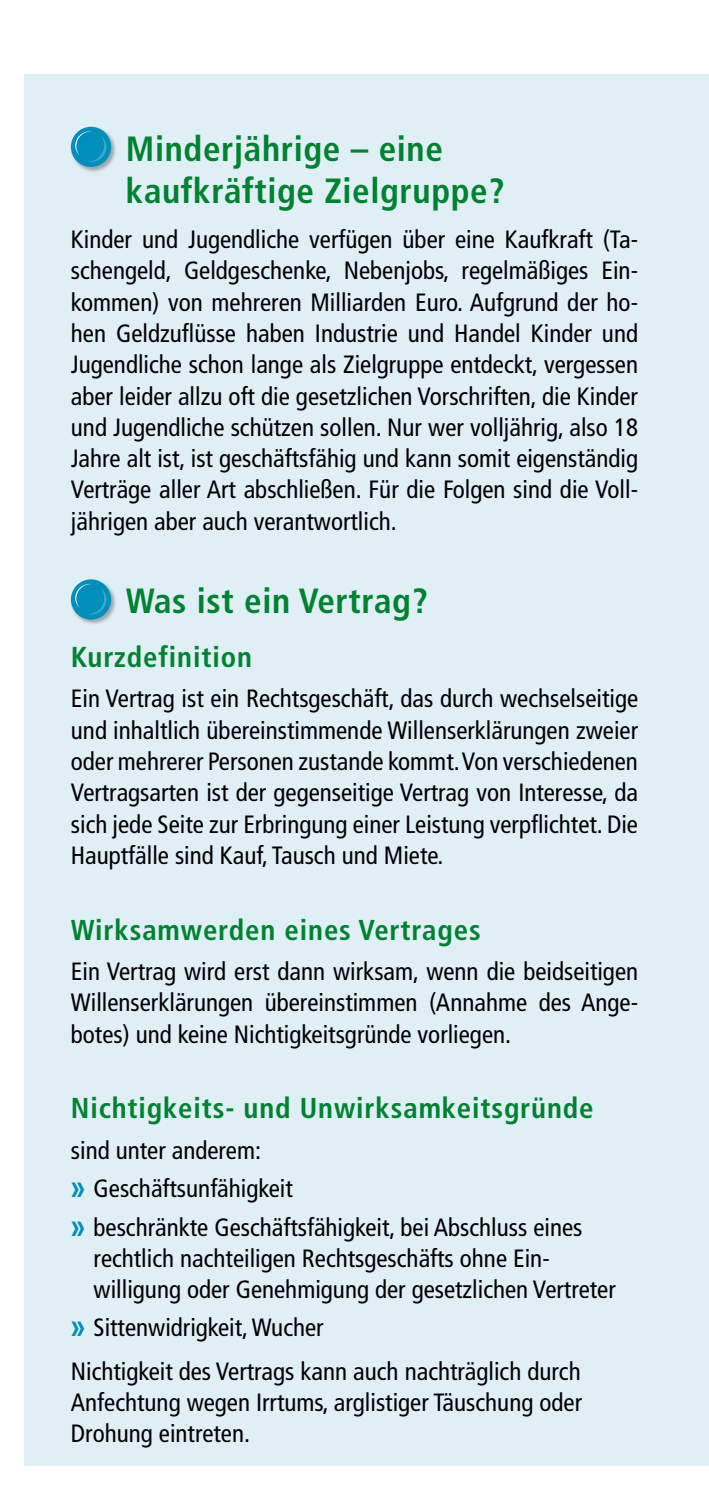
<style>
.page{position:relative;width:709px;height:1489px;background:#fff}
.page>*{position:absolute;margin:0;border:0;box-sizing:border-box;transform-origin:0 0}
.t1{font:700 condensed 35px/42px "Frutiger LT Com";letter-spacing:.02em;color:#008230}
.t2{font:700 condensed 28.75px "Frutiger LT Com";letter-spacing:.03em;color:#008230}
.t3{font:condensed 25px/31.2px "Frutiger LT Com";color:#000}
.s1{font-family:"Interstate";font-weight:700;font-size:27.5px;color:#008eba}
</style>
<div class="page">
<div style="left:25px;top:74px;width:684px;height:1392px;background:#e0eef6"></div>
<div style="left:70px;top:126px;width:47px;height:47px;background:#000;opacity:.3"></div>
<div style="left:71px;top:127px;width:40px;height:40px;background:#008eba;border-radius:50%"></div>
<svg style="left:75px;top:131px;width:32px;height:31px"></svg>
<div style="left:70px;top:578px;width:47px;height:47px;background:#000;opacity:.3"></div>
<div style="left:71px;top:579px;width:40px;height:40px;background:#008eba;border-radius:50%"></div>
<svg style="left:75px;top:584px;width:32px;height:31px"></svg>
<h1 class="t1" style="left:126px;top:128px;width:380px">Minderjährige – eine kaufkräftige Zielgruppe?</h1>
<p class="t3" style="left:71px;top:224px;width:568px;text-align:justify">Kinder und Jugendliche verfügen über eine Kaufkraft (Ta&shy;schengeld, Geldgeschenke, Nebenjobs, regelmäßiges Ein&shy;kommen) von mehreren Milliarden Euro. Aufgrund der ho&shy;hen Geldzuflüsse haben Industrie und Handel Kinder und Jugendliche schon lange als Zielgruppe entdeckt, vergessen aber leider allzu oft die gesetzlichen Vorschriften, die Kinder und Jugendliche schützen sollen. Nur wer volljährig, also 18<br>Jahre alt ist, ist geschäftsfähig und kann somit eigenständig Verträge aller Art abschließen. Für die Folgen sind die Voll&shy;jährigen aber auch verantwortlich.</p>
<h1 class="t1" style="left:126px;top:580px;width:303px">Was ist ein Vertrag?</h1>
<p class="t2" style="left:71px;top:640px;width:182px">Kurzdefinition</p>
<p class="t3" style="left:71px;top:683px;width:568px;text-align:justify">Ein Vertrag ist ein Rechtsgeschäft, das durch wechselseitige und inhaltlich übereinstimmende Willenserklärungen zweier oder mehrerer Personen zustande kommt. Von verschiedenen Vertragsarten ist der gegenseitige Vertrag von Interesse, da sich jede Seite zur Erbringung einer Leistung verpflichtet. Die Hauptfälle sind Kauf, Tausch und Miete.</p>
<p class="t2" style="left:71px;top:912px;width:411px">Wirksamwerden eines Vertrages</p>
<p class="t3" style="left:71px;top:955px;width:568px;text-align:justify">Ein Vertrag wird erst dann wirksam, wenn die beidseitigen Willenserklärungen übereinstimmen (Annahme des Ange&shy;botes) und keine Nichtigkeitsgründe vorliegen.</p>
<p class="t2" style="left:71px;top:1091px;width:524px">Nichtigkeits- und Unwirksamkeitsgründe</p>
<p class="t3" style="left:71px;top:1131px;width:513px;line-height:38.2px">sind unter anderem:<br><span class="s1">»</span> Geschäftsunfähigkeit<br><span class="s1">»</span> beschränkte Geschäftsfähigkeit, bei Abschluss eines</p>
<p class="t3" style="left:94px;top:1242px;width:523px">rechtlich nachteiligen Rechtsgeschäfts ohne Ein&shy;willigung oder Genehmigung der gesetzlichen Vertreter</p>
<p class="t3" style="left:71px;top:1306px;width:511px;line-height:43.2px"><span class="s1">»</span> Sittenwidrigkeit, Wucher<br>Nichtigkeit des Vertrags kann auch nachträglich durch</p>
<p class="t3" style="left:71px;top:1386px;width:512px">Anfechtung wegen Irrtums, arglistiger Täuschung oder<br>Drohung eintreten.</p>
</div>
